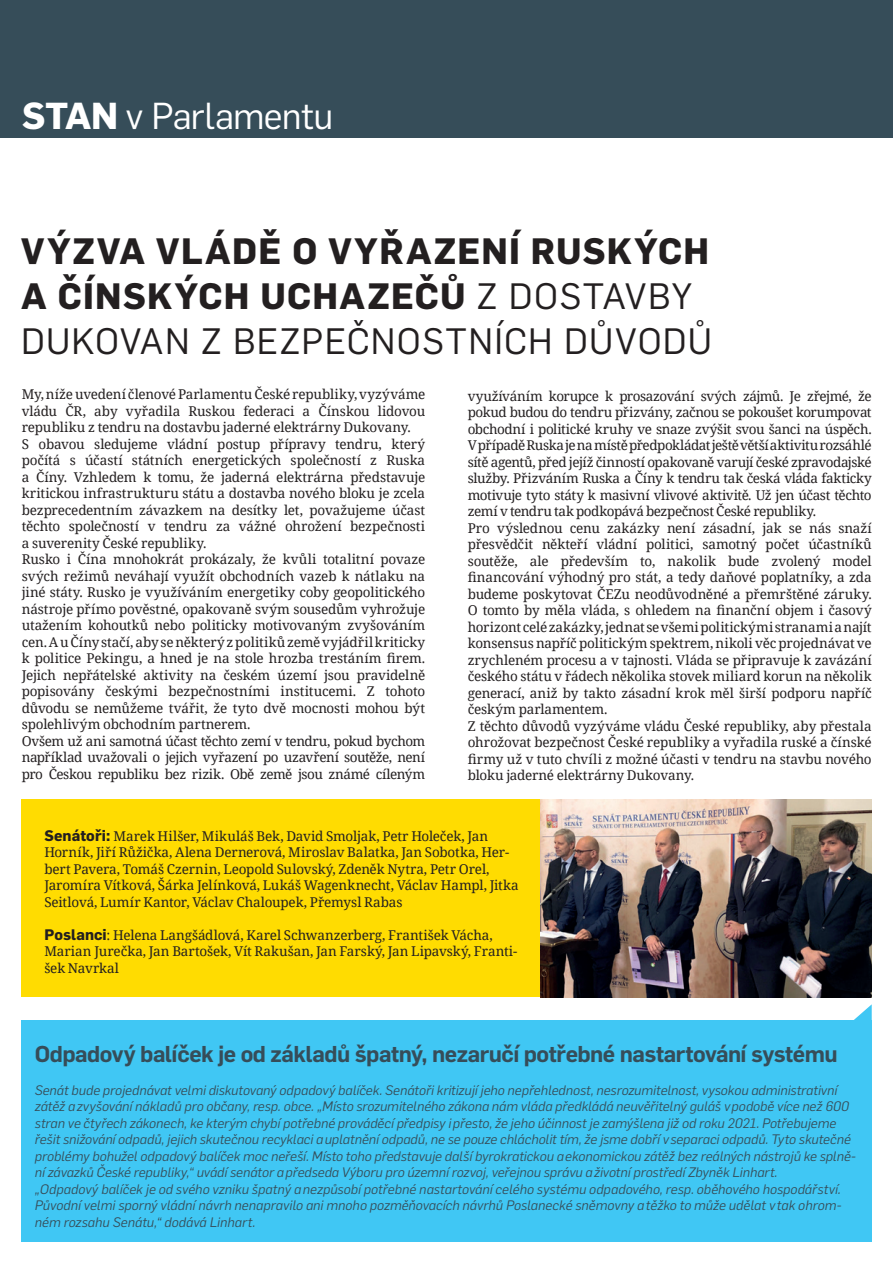
<style>
.page{position:relative;width:893px;height:1263px;background:#fff}
.page>*{position:absolute;margin:0;border:0;box-sizing:border-box;transform-origin:0 0}
.t1{font:36.9px "Flama";letter-spacing:-.02em;color:#fff}
.t2{font:700 36px/45px "Flama";letter-spacing:.035em;color:#231f20}
.t3{font:600 22.5px "Flama";letter-spacing:-.025em;color:#364d59}
.t4{font:13.5px/16.5px "Noto Serif";letter-spacing:-.015em;color:#231f20}
.t5{font:italic 13.5px/16.5px "Flama";color:#364d59}
.s1{font-weight:700}
.s2{font-weight:400}
.s3{font-family:"Flama";font-weight:700;font-size:15px}
</style>
<div class="page">
<svg style="left:854px;top:1004px;width:18px;height:16px"></svg>
<div style="left:21px;top:1020px;width:851px;height:222px;background:#40c7f4"></div>
<div style="left:21px;top:799px;width:519px;height:198px;background:#ffdc01"></div>
<div style="left:0;top:0;width:893px;height:138px;background:#364d59"></div>
<img style="left:540px;top:799px;width:332px;height:198px">
<h1 class="t1" style="left:22px;top:90px;width:313px"><span class="s1">STAN</span> v Parlamentu</h1>
<h2 class="t2" style="left:21px;top:226px;width:692px">VÝZVA VLÁDĚ O VYŘAZENÍ RUSKÝCH<br>A ČÍNSKÝCH UCHAZEČŮ <span class="s2">Z DOSTAVBY<br>DUKOVAN Z BEZPEČNOSTNÍCH DŮVODŮ</span></h2>
<p class="t4" style="left:22px;top:386px;width:405px">My, níže uvedení členové Parlamentu České republiky, vyzýváme vládu ČR, aby vyřadila Ruskou federaci a Čínskou lidovou republiku z tendru na dostavbu jaderné elektrárny Dukovany.<br>S obavou sledujeme vládní postup přípravy tendru, který počítá s účastí státních energetických společností z Ruska a Číny. Vzhledem k tomu, že jaderná elektrárna představuje kritickou infrastrukturu státu a dostavba nového bloku je zcela bezprecedentním závazkem na desítky let, považujeme účast těchto společností v tendru za vážné ohrožení bezpečnosti a suverenity České republiky.<br>Rusko i Čína mnohokrát prokázaly, že kvůli totalitní povaze svých režimů neváhají využít obchodních vazeb k nátlaku na jiné státy. Rusko je využíváním energetiky coby geopolitického nástroje přímo pověstné, opakovaně svým sousedům vyhrožuje utažením kohoutků nebo politicky motivovaným zvyšováním cen. AuČíny stačí, aby se některý zpolitiků země vyjádřil kriticky k politice Pekingu, a hned je na stole hrozba trestáním firem.<br>Jejich nepřátelské aktivity na českém území jsou pravidelně popisovány českými bezpečnostními institucemi. Z tohoto důvodu se nemůžeme tvářit, že tyto dvě mocnosti mohou být spolehlivým obchodním partnerem.<br>Ovšem už ani samotná účast těchto zemí v tendru, pokud bychom například uvažovali o jejich vyřazení po uzavření soutěže, není pro Českou republiku bez rizik. Obě země jsou známé cíleným</p>
<p class="t4" style="left:468px;top:387px;width:405px">využíváním korupce k prosazování svých zájmů. Je zřejmé, že pokud budou do tendru přizvány, začnou se pokoušet korumpovat obchodní i politické kruhy ve snaze zvýšit svou šanci na úspěch.<br>Vpřípadě Ruska je na místě předpokládat ještě větší aktivitu rozsáhlé sítě agentů, před jejíž činností opakovaně varují české zpravodajské služby. Přizváním Ruska a Číny k tendru tak česká vláda fakticky motivuje tyto státy k masivní vlivové aktivitě. Už jen účast těchto zemí v tendru tak podkopává bezpečnost České republiky.<br>Pro výslednou cenu zakázky není zásadní, jak se nás snaží přesvědčit někteří vládní politici, samotný počet účastníků soutěže, ale především to, nakolik bude zvolený model financování výhodný pro stát, a tedy daňové poplatníky, a zda budeme poskytovat ČEZu neodůvodněné a přemrštěné záruky.<br>O tomto by měla vláda, s ohledem na finanční objem i časový horizont celé zakázky, jednat se všemi politickými stranami anajít konsensus napříč politickým spektrem, nikoli věc projednávat ve zrychleném procesu a v tajnosti. Vláda se připravuje k zavázání českého státu v řádech několika stovek miliard korun na několik generací, aniž by takto zásadní krok měl širší podporu napříč českým parlamentem.<br>Z těchto důvodů vyzýváme vládu České republiky, aby přestala ohrožovat bezpečnost České republiky a vyřadila ruské a čínské firmy už v tuto chvíli z možné účasti v tendru na stavbu nového bloku jaderné elektrárny Dukovany.</p>
<p class="t4" style="left:44px;top:827px;width:476px"><span class="s3">Senátoři:</span> Marek Hilšer, Mikuláš Bek, David Smoljak, Petr Holeček, Jan Horník, Jiří Růžička, Alena Dernerová, Miroslav Balatka, Jan Sobotka, Her&shy;bert Pavera, Tomáš Czernin, Leopold Sulovský, Zdeněk Nytra, Petr Orel, Jaromíra Vítková, Šárka Jelínková, Lukáš Wagenknecht, Václav Hampl, Jitka Seitlová, Lumír Kantor, Václav Chaloupek, Přemysl Rabas</p>
<p class="t4" style="left:44px;top:926px;width:474px"><span class="s3">Poslanci</span>: Helena Langšádlová, Karel Schwanzerberg, František Vácha,<br>Marian Jurečka, Jan Bartošek, Vít Rakušan, Jan Farský, Jan Lipavský, Franti&shy;šek Navrkal</p>
<h3 class="t3" style="left:35px;top:1037px;width:804px">Odpadový balíček je od základů špatný, nezaručí potřebné nastartování systému</h3>
<p class="t5" style="left:35px;top:1081px;width:823px">Senát bude projednávat velmi diskutovaný odpadový balíček. Senátoři kritizují jeho nepřehlednost, nesrozumitelnost, vysokou administrativní zátěž a zvyšování nákladů pro občany, resp. obce. „Místo srozumitelného zákona nám vláda předkládá neuvěřitelný guláš v podobě více než 600 stran ve čtyřech zákonech, ke kterým chybí potřebné prováděcí předpisy i přesto, že jeho účinnost je zamýšlena již od roku 2021. Potřebujeme řešit snižování odpadů, jejich skutečnou recyklaci a uplatnění odpadů, ne se pouze chlácholit tím, že jsme dobří v separaci odpadů. Tyto skutečné problémy bohužel odpadový balíček moc neřeší. Místo toho představuje další byrokratickou a ekonomickou zátěž bez reálných nástrojů ke splně&shy;ní závazků České republiky,“ uvádí senátor a předseda Výboru pro územní rozvoj, veřejnou správu a životní prostředí Zbyněk Linhart.<br>„Odpadový balíček je od svého vzniku špatný a nezpůsobí potřebné nastartování celého systému odpadového, resp. oběhového hospodářství.<br>Původní velmi sporný vládní návrh nenapravilo ani mnoho pozměňovacích návrhů Poslanecké sněmovny a těžko to může udělat v tak ohrom&shy;ném rozsahu Senátu,“ dodává Linhart.</p>
</div>
